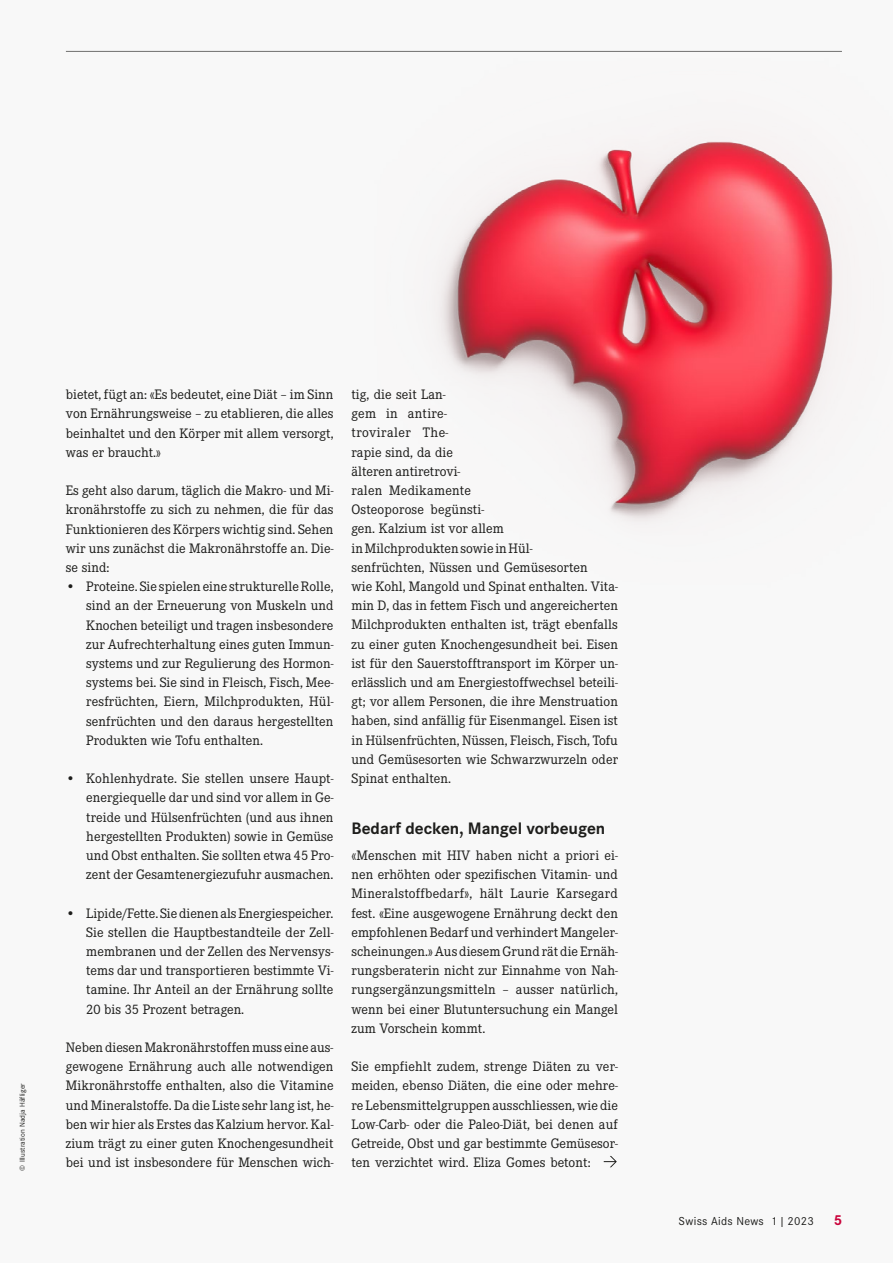
<style>
.page{position:relative;width:893px;height:1263px;background:#fff}
.page>*{position:absolute;margin:0;border:0;box-sizing:border-box;transform-origin:0 0}
.t1{font:700 17.25px "Corporate STOT";color:#1d1d1b}
.t2{font:700 15px "Corporate STOT";color:#d0043d}
.t3{font:14.25px/19.2px "Corporate ETOT";letter-spacing:.005em;color:#1d1d1b;text-align:justify}
.t4{font:12px "Corporate STOT";letter-spacing:.025em;color:#1d1d1b}
.t5{font:7.5px "Corporate STOT";letter-spacing:.01em;color:#1d1d1b}
</style>
<div class="page">
<hr style="left:66px;top:51px;width:776px;height:1px;background:#70706f">
<svg style="left:604px;top:1156px;width:13px;height:11px"></svg>
<img style="left:418px;top:110px;width:456px;height:424px">
<p class="t5" style="left:18px;top:1170px;width:89px;rotate:-90deg">© Illustration Nadja Häfliger</p>
<p class="t3" style="left:66px;top:385px;width:269px">bietet, fügt an: «Es bedeutet, eine Diät – im Sinn von Ernährungsweise – zu etablieren, die alles beinhaltet und den Körper mit allem versorgt, was er braucht.»</p>
<p class="t3" style="left:66px;top:481px;width:269px">Es geht also darum, täglich die Makro- und Mi&shy;kronährstoffe zu sich zu nehmen, die für das Funktionieren des Körpers wichtig sind. Sehen wir uns zunächst die Makronährstoffe an. Die&shy;se sind:</p>
<p class="t3" style="left:86px;top:577px;width:249px;text-indent:-20px">• Proteine. Sie spielen eine strukturelle Rolle, sind an der Erneuerung von Muskeln und Knochen beteiligt und tragen insbesondere zur Aufrechterhaltung eines guten Immun&shy;systems und zur Regulierung des Hormon&shy;systems bei. Sie sind in Fleisch, Fisch, Mee&shy;resfrüchten, Eiern, Milchprodukten, Hül&shy;senfrüchten und den daraus hergestellten Produkten wie Tofu enthalten.</p>
<p class="t3" style="left:86px;top:769px;width:249px;text-indent:-20px">• Kohlenhydrate. Sie stellen unsere Haupt&shy;energiequelle dar und sind vor allem in Ge&shy;treide und Hülsenfrüchten (und aus ihnen hergestellten Produkten) sowie in Gemüse und Obst enthalten. Sie sollten etwa 45 Pro&shy;zent der Gesamtenergiezufuhr ausmachen.</p>
<p class="t3" style="left:86px;top:903px;width:249px;text-indent:-20px">• Lipide/Fette. Sie dienen als Energiespeicher.<br>Sie stellen die Hauptbestandteile der Zell&shy;membranen und der Zellen des Nervensys&shy;tems dar und transportieren bestimmte Vi&shy;tamine. Ihr Anteil an der Ernährung sollte 20 bis 35 Prozent betragen.</p>
<p class="t3" style="left:66px;top:1038px;width:269px">Neben diesen Makronährstoffen muss eine aus&shy;gewogene Ernährung auch alle notwendigen Mikronährstoffe enthalten, also die Vitamine und Mineralstoffe. Da die Liste sehr lang ist, he&shy;ben wir hier als Erstes das Kalzium hervor. Kal&shy;zium trägt zu einer guten Knochengesundheit bei und ist insbesondere für Menschen wich-</p>
<p class="t3" style="left:351px;top:385px;width:268px;text-align:left">tig, die seit Lan-<br>gem in antire-<br>troviraler The-<br>rapie sind, da die<br>älteren antiretrovi-<br>ralen Medikamente<br>Osteoporose begünsti-<br>gen. Kalzium ist vor allem<br>in Milchprodukten sowie in Hül-<br>senfrüchten, Nüssen und Gemüsesorten<br>wie Kohl, Mangold und Spinat enthalten. Vita&shy;min D, das in fettem Fisch und angereicherten Milchprodukten enthalten ist, trägt ebenfalls zu einer guten Knochengesundheit bei. Eisen ist für den Sauerstofftransport im Körper un&shy;erlässlich und am Energiestoffwechsel beteili&shy;gt; vor allem Personen, die ihre Menstruation haben, sind anfällig für Eisenmangel. Eisen ist in Hülsenfrüchten, Nüssen, Fleisch, Fisch, Tofu und Gemüsesorten wie Schwarzwurzeln oder Spinat enthalten.</p>
<p class="t1" style="left:351px;top:818px;width:255px">Bedarf decken, Mangel vorbeugen</p>
<p class="t3" style="left:351px;top:846px;width:268px">«Menschen mit HIV haben nicht a priori ei&shy;nen erhöhten oder spezifischen Vitamin- und Mineralstoffbedarf», hält Laurie Karsegard fest. «Eine ausgewogene Ernährung deckt den empfohlenen Bedarf und verhindert Mangeler&shy;scheinungen.» Aus diesem Grund rät die Ernäh&shy;rungsberaterin nicht zur Einnahme von Nah&shy;rungsergänzungsmitteln – ausser natürlich, wenn bei einer Blutuntersuchung ein Mangel zum Vorschein kommt.</p>
<p class="t3" style="left:351px;top:1057px;width:268px">Sie empfiehlt zudem, strenge Diäten zu ver&shy;meiden, ebenso Diäten, die eine oder mehre&shy;re Lebensmittelgruppen ausschliessen, wie die Low-Carb- oder die Paleo-Diät, bei denen auf Getreide, Obst und gar bestimmte Gemüsesor&shy;ten verzichtet wird. Eliza Gomes betont:</p>
<p class="t4" style="left:679px;top:1214px;width:137px">Swiss Aids News 1 | 2023</p>
<p class="t2" style="left:834px;top:1211px;width:10px">5</p>
</div>
